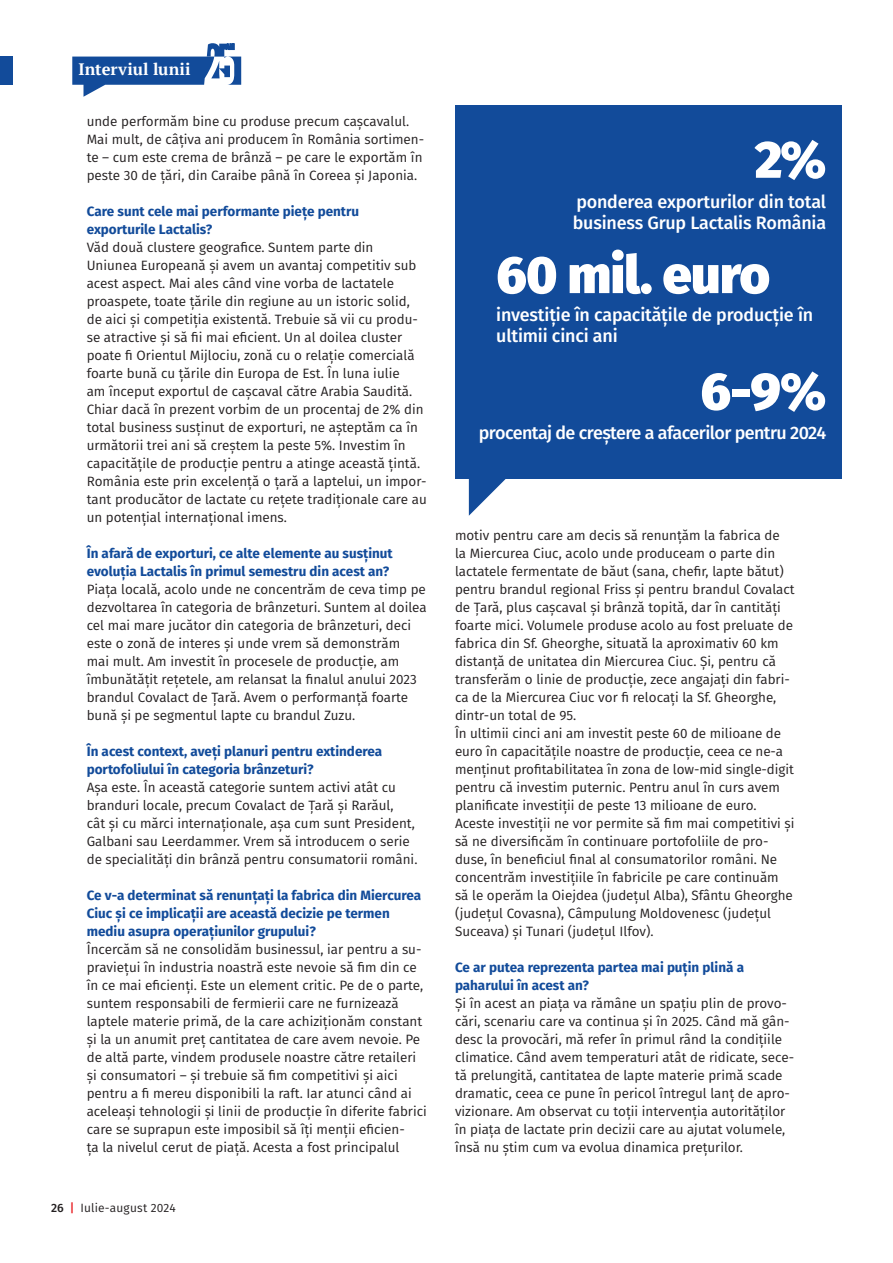
<style>
.page{position:relative;width:893px;height:1263px;background:#fff}
.page>*{position:absolute;margin:0;border:0;box-sizing:border-box;transform-origin:0 0}
.t1{font:800 52.5px "Fira Sans";letter-spacing:-.015em;color:#fff}
.t2{font:800 52.35px "Fira Sans";color:#fff}
.t3{font:500 18px/21.6px "Fira Sans";letter-spacing:-.01em;color:#fff}
.t4{font:500 18px "Fira Sans";letter-spacing:-.03em;color:#fff}
.t5{font:700 16.5px "PT Serif";letter-spacing:.01em;color:#fff}
.t6{font:13.5px/18px "Fira Sans";color:#231f20}
.t7{font:700 13.5px/18px "Fira Sans";color:#124b9a}
.t8{font:12px "Fira Sans";letter-spacing:.01em;color:#231f20}
.s1{font-weight:500}
.s2{font-weight:500;color:#e9262a}
</style>
<div class="page">
<svg style="left:72px;top:43px;width:169px;height:54px"></svg>
<div style="left:0;top:57px;width:13px;height:28px;background:#124b9a"></div>
<div style="left:455px;top:105px;width:387px;height:374px;background:#124b9a"></div>
<svg style="left:469px;top:479px;width:37px;height:37px"></svg>
<p class="t5" style="left:79px;top:59px;width:114px">Interviul lunii</p>
<p class="t6" style="left:87px;top:112px;width:339px">unde performăm bine cu produse precum cașcavalul.<br>Mai mult, de câțiva ani producem în România sortimen&shy;te – cum este crema de brânză – pe care le exportăm în peste 30 de țări, din Caraibe până în Coreea și Japonia.</p>
<p class="t7" style="left:87px;top:201px;width:274px">Care sunt cele mai performante piețe pentru exporturile Lactalis?</p>
<p class="t6" style="left:87px;top:238px;width:342px">Văd două clustere geografice. Suntem parte din Uniunea Europeană și avem un avantaj competitiv sub acest aspect. Mai ales când vine vorba de lactatele proaspete, toate țările din regiune au un istoric solid, de aici și competiția existentă. Trebuie să vii cu produ&shy;se atractive și să fii mai eficient. Un al doilea cluster poate fi Orientul Mijlociu, zonă cu o relație comercială foarte bună cu țările din Europa de Est. În luna iulie<br>am început exportul de cașcaval către Arabia Saudită.<br>Chiar dacă în prezent vorbim de un procentaj de 2% din total business susținut de exporturi, ne așteptăm ca în următorii trei ani să creștem la peste 5%. Investim în capacitățile de producție pentru a atinge această țintă.<br>România este prin excelență o țară a laptelui, un impor&shy;tant producător de lactate cu rețete tradiționale care au un potențial internațional imens.</p>
<p class="t7" style="left:87px;top:543px;width:308px">În afară de exporturi, ce alte elemente au susținut evoluția Lactalis în primul semestru din acest an?</p>
<p class="t6" style="left:87px;top:580px;width:342px">Piața locală, acolo unde ne concentrăm de ceva timp pe dezvoltarea în categoria de brânzeturi. Suntem al doilea cel mai mare jucător din categoria de brânzeturi, deci este o zonă de interes și unde vrem să demonstrăm<br>mai mult. Am investit în procesele de producție, am îmbunătățit rețetele, am relansat la finalul anului 2023 brandul Covalact de Țară. Avem o performanță foarte bună și pe segmentul lapte cu brandul Zuzu.</p>
<p class="t7" style="left:87px;top:741px;width:297px">În acest context, aveți planuri pentru extinderea portofoliului în categoria brânzeturi?</p>
<p class="t6" style="left:87px;top:778px;width:332px">Așa este. În această categorie suntem activi atât cu branduri locale, precum Covalact de Țară și Rarăul,<br>cât și cu mărci internaționale, așa cum sunt President, Galbani sau Leerdammer. Vrem să introducem o serie de specialități din brânză pentru consumatorii români.</p>
<p class="t7" style="left:87px;top:885px;width:336px">Ce v-a determinat să renunțați la fabrica din Miercurea<br>Ciuc și ce implicații are această decizie pe termen mediu asupra operațiunilor grupului?</p>
<p class="t6" style="left:87px;top:940px;width:342px">Încercăm să ne consolidăm businessul, iar pentru a su&shy;praviețui în industria noastră este nevoie să fim din ce în ce mai eficienți. Este un element critic. Pe de o parte, suntem responsabili de fermierii care ne furnizează laptele materie primă, de la care achiziționăm constant și la un anumit preț cantitatea de care avem nevoie. Pe de altă parte, vindem produsele noastre către retaileri și consumatori – și trebuie să fim competitivi și aici pentru a fi mereu disponibili la raft. Iar atunci când ai aceleași tehnologii și linii de producție în diferite fabrici care se suprapun este imposibil să îți menții eficien-<br>ța la nivelul cerut de piață. Acesta a fost principalul</p>
<p class="t8" style="left:51px;top:1198px;width:126px"><span class="s1">26</span> <span class="s2">|</span> Iulie-august 2024</p>
<h2 class="t2" style="left:755px;top:113px;width:73px">2%</h2>
<h3 class="t3" style="left:573px;top:190px;width:255px">ponderea exporturilor din total business Grup Lactalis România</h3>
<h1 class="t1" style="left:496px;top:228px;width:275px">60 mil. euro</h1>
<h3 class="t3" style="left:496px;top:303px;width:318px">investiție în capacitățile de producție în ultimii cinci ani</h3>
<h1 class="t1" style="left:700px;top:344px;width:127px">6-9%</h1>
<h3 class="t4" style="left:479px;top:418px;width:349px">procentaj de creștere a afacerilor pentru 2024</h3>
<p class="t6" style="left:455px;top:526px;width:341px">motiv pentru care am decis să renunțăm la fabrica de<br>la Miercurea Ciuc, acolo unde produceam o parte din lactatele fermentate de băut (sana, chefir, lapte bătut) pentru brandul regional Friss și pentru brandul Covalact de Țară, plus cașcaval și brânză topită, dar în cantități foarte mici. Volumele produse acolo au fost preluate de fabrica din Sf. Gheorghe, situată la aproximativ 60 km distanță de unitatea din Miercurea Ciuc. Și, pentru că transferăm o linie de producție, zece angajați din fabri&shy;ca de la Miercurea Ciuc vor fi relocați la Sf. Gheorghe, dintr-un total de 95.<br>În ultimii cinci ani am investit peste 60 de milioane de euro în capacitățile noastre de producție, ceea ce ne-a menținut profitabilitatea în zona de low-mid single-digit pentru că investim puternic. Pentru anul în curs avem planificate investiții de peste 13 milioane de euro.<br>Aceste investiții ne vor permite să fim mai competitivi și să ne diversificăm în continuare portofoliile de pro&shy;duse, în beneficiul final al consumatorilor români. Ne concentrăm investițiile în fabricile pe care continuăm să le operăm la Oiejdea (județul Alba), Sfântu Gheorghe (județul Covasna), Câmpulung Moldovenesc (județul Suceava) și Tunari (județul Ilfov).</p>
<p class="t7" style="left:455px;top:957px;width:291px">Ce ar putea reprezenta partea mai puțin plină a paharului în acest an?</p>
<p class="t6" style="left:455px;top:994px;width:341px">Și în acest an piața va rămâne un spațiu plin de provo&shy;cări, scenariu care va continua și în 2025. Când mă gân&shy;desc la provocări, mă refer în primul rând la condițiile climatice. Când avem temperaturi atât de ridicate, sece&shy;tă prelungită, cantitatea de lapte materie primă scade dramatic, ceea ce pune în pericol întregul lanț de apro&shy;vizionare. Am observat cu toții intervenția autorităților în piața de lactate prin decizii care au ajutat volumele, însă nu știm cum va evolua dinamica prețurilor.</p>
</div>
